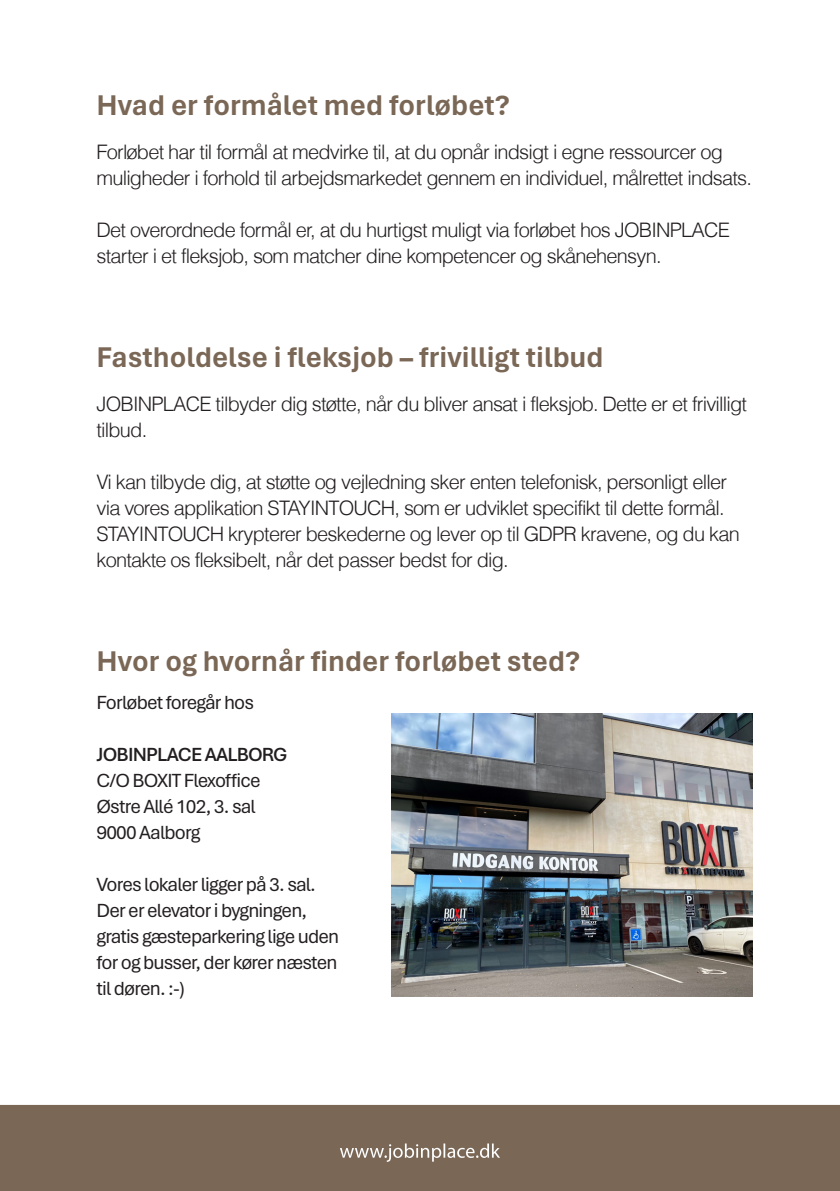
<style>
.page{position:relative;width:840px;height:1191px;background:#fff}
.page>*{position:absolute;margin:0;border:0;box-sizing:border-box;transform-origin:0 0}
.t1{font:700 30px "Aptos";color:#7a6756}
.t2{font:300 20px/26px "Helvetica";letter-spacing:-.04em;color:#231f20}
.t3{font:20px/26px "Aptos";letter-spacing:-.04em;color:#231f20}
.t4{font:600 20px "Aptos";letter-spacing:-.04em;color:#231f20}
</style>
<div class="page">
<div style="left:0;top:1105px;width:839px;height:86px;background:#7a6756"></div>
<img style="left:391px;top:714px;width:360px;height:282px">
<svg style="left:340px;top:1143px;width:160px;height:18px;background:#97887b"></svg>
<p class="t1" style="left:96px;top:84px;width:415px">Hvad er formålet med forløbet?</p>
<p class="t2" style="left:96px;top:138px;width:656px">Forløbet har til formål at medvirke til, at du opnår indsigt i egne ressourcer og muligheder i forhold til arbejdsmarkedet gennem en individuel, målrettet indsats.</p>
<p class="t2" style="left:96px;top:216px;width:634px">Det overordnede formål er, at du hurtigst muligt via forløbet hos JOBINPLACE starter i et fleksjob, som matcher dine kompetencer og skånehensyn.</p>
<p class="t1" style="left:96px;top:336px;width:508px">Fastholdelse i fleksjob – frivilligt tilbud</p>
<p class="t2" style="left:96px;top:390px;width:651px">JOBINPLACE tilbyder dig støtte, når du bliver ansat i fleksjob. Dette er et frivilligt tilbud.</p>
<p class="t2" style="left:96px;top:468px;width:644px">Vi kan tilbyde dig, at støtte og vejledning sker enten telefonisk, personligt eller via vores applikation STAYINTOUCH, som er udviklet specifikt til dette formål.<br>STAYINTOUCH krypterer beskederne og lever op til GDPR kravene, og du kan kontakte os fleksibelt, når det passer bedst for dig.</p>
<p class="t1" style="left:96px;top:640px;width:485px">Hvor og hvornår finder forløbet sted?</p>
<p class="t3" style="left:96px;top:689px;width:159px">Forløbet foregår hos</p>
<p class="t4" style="left:96px;top:741px;width:192px">JOBINPLACE AALBORG</p>
<p class="t3" style="left:96px;top:767px;width:166px">C/O BOXIT Flexoffice</p>
<p class="t3" style="left:96px;top:793px;width:161px">Østre Allé 102, 3. sal</p>
<p class="t3" style="left:96px;top:819px;width:105px">9000 Aalborg</p>
<p class="t3" style="left:96px;top:871px;width:221px">Vores lokaler ligger på 3. sal.</p>
<p class="t3" style="left:96px;top:897px;width:244px">Der er elevator i bygningen, gratis gæsteparkering lige uden for og busser, der kører næsten til døren. :-)</p>
</div>
